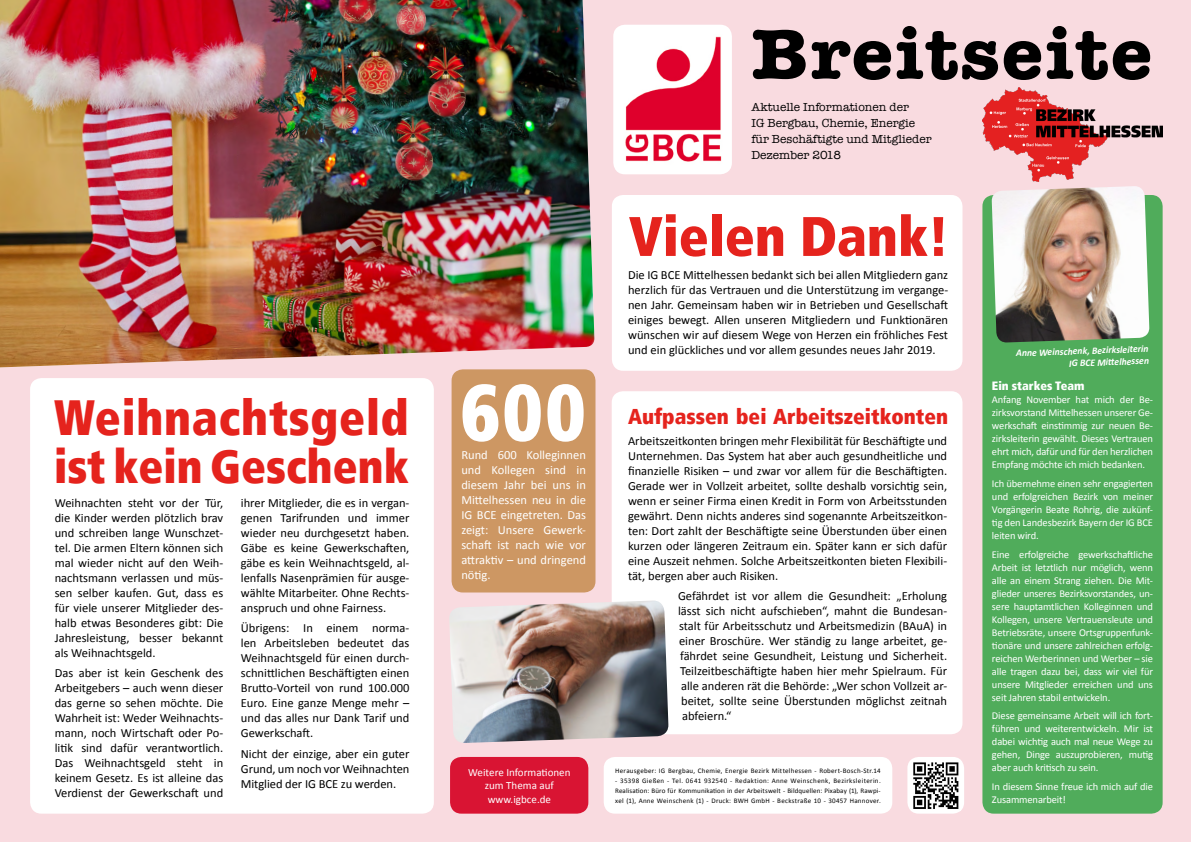
<style>
.page{position:relative;width:1191px;height:842px;background:#f9dbe0}
.page>*{position:absolute;margin:0;border:0;box-sizing:border-box;transform-origin:0 0}
.t1{font:900 condensed 79.8px "Frutiger LT";color:#fff;scale:.95 1}
.t2{font:700 73px "American Typewriter";letter-spacing:.025em;color:#000;scale:1.05 1}
.t3{font:900 condensed 55.6px "Frutiger LT";color:#e5231d}
.t4{font:900 condensed 49.3px "Frutiger LT";letter-spacing:.015em;color:#e5231d;scale:.95 1}
.t5{font:900 condensed 47.2px "Frutiger LT";color:#e5231d;scale:.95 1}
.t6{font:900 condensed 21.4px "Frutiger LT";color:#e5231d}
.t7{font:12.5px/15px "Calibri";color:#000;text-align:justify}
.t8{font:12.5px/15px "Calibri";color:#fff;text-align:justify}
.t9{font:12px/16.1px "American Typewriter";color:#000}
.t10{font:900 condensed 12px "Frutiger LT";color:#fff}
.t11{font:11px/13.7px "Calibri";color:#fff;text-align:center}
.t12{font:10.5px/13px "Calibri";letter-spacing:-.01em;color:#fff;text-align:justify}
.t13{font:italic 700 10px/12px "Calibri";color:#fff;text-align:right}
.t14{font:7px/10px "Calibri";letter-spacing:.035em;color:#000;text-align:justify}
</style>
<div class="page">
<div style="left:611px;top:391px;width:351px;height:343px;background:#fff;border-radius:11px"></div>
<div style="left:612px;top:195px;width:350px;height:176px;background:#fff;border-radius:11px"></div>
<div style="left:603px;top:757px;width:289px;height:57px;background:#fff;border-radius:11px"></div>
<div style="left:982px;top:195px;width:180px;height:619px;background:#50ac5b;border-radius:11px"></div>
<div style="left:907px;top:757px;width:57px;height:57px;background:#fff;border-radius:11px"></div>
<img style="left:913px;top:762px;width:46px;height:47px">
<img style="left:991px;top:186px;width:158px;height:157px">
<div style="left:451px;top:369px;width:144px;height:223px;background:#cd9763;border-radius:11px"></div>
<img style="left:449px;top:600px;width:220px;height:143px">
<img style="left:0;top:0;width:595px;height:367px">
<div style="left:30px;top:378px;width:404px;height:436px;background:#fff;border-radius:11px"></div>
<div style="left:613px;top:25px;width:119px;height:149px;background:#fff;border-radius:12px"></div>
<img style="left:625px;top:36px;width:97px;height:126px">
<img style="left:982px;top:87px;width:180px;height:95px">
<div style="left:450px;top:757px;width:138px;height:57px;background:#d91433;border-radius:11px"></div>
<h3 class="t4" style="left:54px;top:388px;width:375px">Weihnachtsgeld</h3>
<h3 class="t5" style="left:54px;top:438px;width:375px">ist kein Geschenk</h3>
<p class="t7" style="left:55px;top:495px;width:170px">Weihnachten steht vor der Tür, die Kinder werden plötzlich brav und schreiben lange Wunschzet&shy;tel. Die armen Eltern können sich mal wieder nicht auf den Weih&shy;nachtsmann verlassen und müs&shy;sen selber kaufen. Gut, dass es für viele unserer Mitglieder des&shy;halb etwas Besonderes gibt: Die Jahresleistung, besser bekannt als Weihnachtsgeld.</p>
<p class="t7" style="left:55px;top:666px;width:170px">Das aber ist kein Geschenk des Arbeitgebers – auch wenn dieser das gerne so sehen möchte. Die Wahrheit ist: Weder Weihnachts&shy;mann, noch Wirtschaft oder Po&shy;litik sind dafür verantwortlich.<br>Das Weihnachtsgeld steht in keinem Gesetz. Es ist alleine das Verdienst der Gewerkschaft und</p>
<p class="t7" style="left:241px;top:495px;width:170px">ihrer Mitglieder, die es in vergan&shy;genen Tarifrunden und immer wieder neu durchgesetzt haben.<br>Gäbe es keine Gewerkschaften, gäbe es kein Weihnachtsgeld, al&shy;lenfalls Nasenprämien für ausge&shy;wählte Mitarbeiter. Ohne Rechts&shy;anspruch und ohne Fairness.</p>
<p class="t7" style="left:241px;top:621px;width:170px">Übrigens: In einem norma&shy;len Arbeitsleben bedeutet das Weihnachtsgeld für einen durch&shy;schnittlichen Beschäftigten einen Brutto-Vorteil von rund 100.000<br>Euro. Eine ganze Menge mehr – und das alles nur Dank Tarif und Gewerkschaft.</p>
<p class="t7" style="left:241px;top:746px;width:170px">Nicht der einzige, aber ein guter Grund, um noch vor Weihnachten Mitglied der IG BCE zu werden.</p>
<h1 class="t1" style="left:461px;top:364px;width:133px">600</h1>
<p class="t8" style="left:461px;top:448px;width:126px">Rund 600 Kolleginnen und Kollegen sind in diesem Jahr bei uns in Mittelhessen neu in die IG BCE eingetreten. Das zeigt: Unsere Gewerk&shy;schaft ist nach wie vor attraktiv – und dringend nötig.</p>
<p class="t11" style="left:468px;top:765px;width:104px">Weitere Informationen zum Thema auf www.igbce.de</p>
<h2 class="t2" style="left:751px;top:-9px;width:383px">Breitseite</h2>
<p class="t9" style="left:751px;top:98px;width:182px">Aktuelle Informationen der<br>IG Bergbau, Chemie, Energie für Beschäftigte und Mitglieder<br>Dezember 2018</p>
<h3 class="t3" style="left:629px;top:203px;width:322px">Vielen Dank!</h3>
<p class="t7" style="left:628px;top:268px;width:321px">Die IG BCE Mittelhessen bedankt sich bei allen Mitgliedern ganz herzlich für das Vertrauen und die Unterstützung im vergange&shy;nen Jahr. Gemeinsam haben wir in Betrieben und Gesellschaft einiges bewegt. Allen unseren Mitgliedern und Funktionären wünschen wir auf diesem Wege von Herzen ein fröhliches Fest und ein glückliches und vor allem gesundes neues Jahr 2019.</p>
<h3 class="t6" style="left:628px;top:403px;width:321px">Aufpassen bei Arbeitszeitkonten</h3>
<p class="t7" style="left:628px;top:433px;width:321px">Arbeitszeitkonten bringen mehr Flexibilität für Beschäftigte und Unternehmen. Das System hat aber auch gesundheitliche und finanzielle Risiken – und zwar vor allem für die Beschäftigten.<br>Gerade wer in Vollzeit arbeitet, sollte deshalb vorsichtig sein, wenn er seiner Firma einen Kredit in Form von Arbeitsstunden gewährt. Denn nichts anderes sind sogenannte Arbeitszeitkon&shy;ten: Dort zahlt der Beschäftigte seine Überstunden über einen kurzen oder längeren Zeitraum ein. Später kann er sich dafür eine Auszeit nehmen. Solche Arbeitszeitkonten bieten Flexibili&shy;tät, bergen aber auch Risiken.</p>
<p class="t7" style="left:678px;top:589px;width:270px">Gefährdet ist vor allem die Gesundheit: „Erholung</p>
<p class="t7" style="left:678px;top:604px;width:271px">lässt sich nicht aufschieben“, mahnt die Bundesan-</p>
<p class="t7" style="left:679px;top:619px;width:269px">stalt für Arbeitsschutz und Arbeitsmedizin (BAuA) in</p>
<p class="t7" style="left:679px;top:634px;width:270px">einer Broschüre. Wer ständig zu lange arbeitet, ge-</p>
<p class="t7" style="left:680px;top:649px;width:268px">fährdet seine Gesundheit, Leistung und Sicherheit.</p>
<p class="t7" style="left:680px;top:664px;width:268px">Teilzeitbeschäftigte haben hier mehr Spielraum. Für</p>
<p class="t7" style="left:681px;top:679px;width:268px">alle anderen rät die Behörde: „Wer schon Vollzeit ar-</p>
<p class="t7" style="left:681px;top:694px;width:267px">beitet, sollte seine Überstunden möglichst zeitnah</p>
<p class="t7" style="left:682px;top:709px;width:51px">abfeiern.“</p>
<p class="t14" style="left:615px;top:765px;width:267px">Herausgeber: IG Bergbau, Chemie, Energie Bezirk Mittelhessen - Robert-Bosch-Str.14</p>
<p class="t14" style="left:615px;top:775px;width:267px">- 35398 Gießen - Tel. 0641 932540 - Redaktion: Anne Weinschenk, Bezirksleiterin.<br>Realisation: Büro für Kommunikation in der Arbeitswelt - Bildquellen: Pixabay (1), Rawpi&shy;xel (1), Anne Weinschenk (1) - Druck: BWH GmbH - Beckstraße 10 - 30457 Hannover.</p>
<p class="t13" style="left:1015px;top:347px;width:134px;rotate:-2deg">Anne Weinschenk, Bezirksleiterin<br>IG BCE Mittelhessen</p>
<p class="t10" style="left:992px;top:378px;width:94px">Ein starkes Team</p>
<p class="t12" style="left:992px;top:393px;width:163px">Anfang November hat mich der Be&shy;zirksvorstand Mittelhessen unserer Ge&shy;werkschaft einstimmig zur neuen Be&shy;zirksleiterin gewählt. Dieses Vertrauen ehrt mich, dafür und für den herzlichen Empfang möchte ich mich bedanken.</p>
<p class="t12" style="left:992px;top:477px;width:163px">Ich übernehme einen sehr engagierten und erfolgreichen Bezirk von meiner Vorgängerin Beate Rohrig, die zukünf&shy;tig den Landesbezirk Bayern der IG BCE leiten wird.</p>
<p class="t12" style="left:992px;top:548px;width:163px">Eine erfolgreiche gewerkschaftliche Arbeit ist letztlich nur möglich, wenn alle an einem Strang ziehen. Die Mit&shy;glieder unseres Bezirksvorstandes, un&shy;sere hauptamtlichen Kolleginnen und Kollegen, unsere Vertrauensleute und Betriebsräte, unsere Ortsgruppenfunk&shy;tionäre und unsere zahlreichen erfolg&shy;reichen Werberinnen und Werber – sie alle tragen dazu bei, dass wir viel für unsere Mitglieder erreichen und uns seit Jahren stabil entwickeln.</p>
<p class="t12" style="left:992px;top:709px;width:163px">Diese gemeinsame Arbeit will ich fort&shy;führen und weiterentwickeln. Mir ist dabei wichtig auch mal neue Wege zu gehen, Dinge auszuprobieren, mutig aber auch kritisch zu sein.</p>
<p class="t12" style="left:992px;top:780px;width:163px">In diesem Sinne freue ich mich auf die<br>Zusammenarbeit!</p>
</div>
